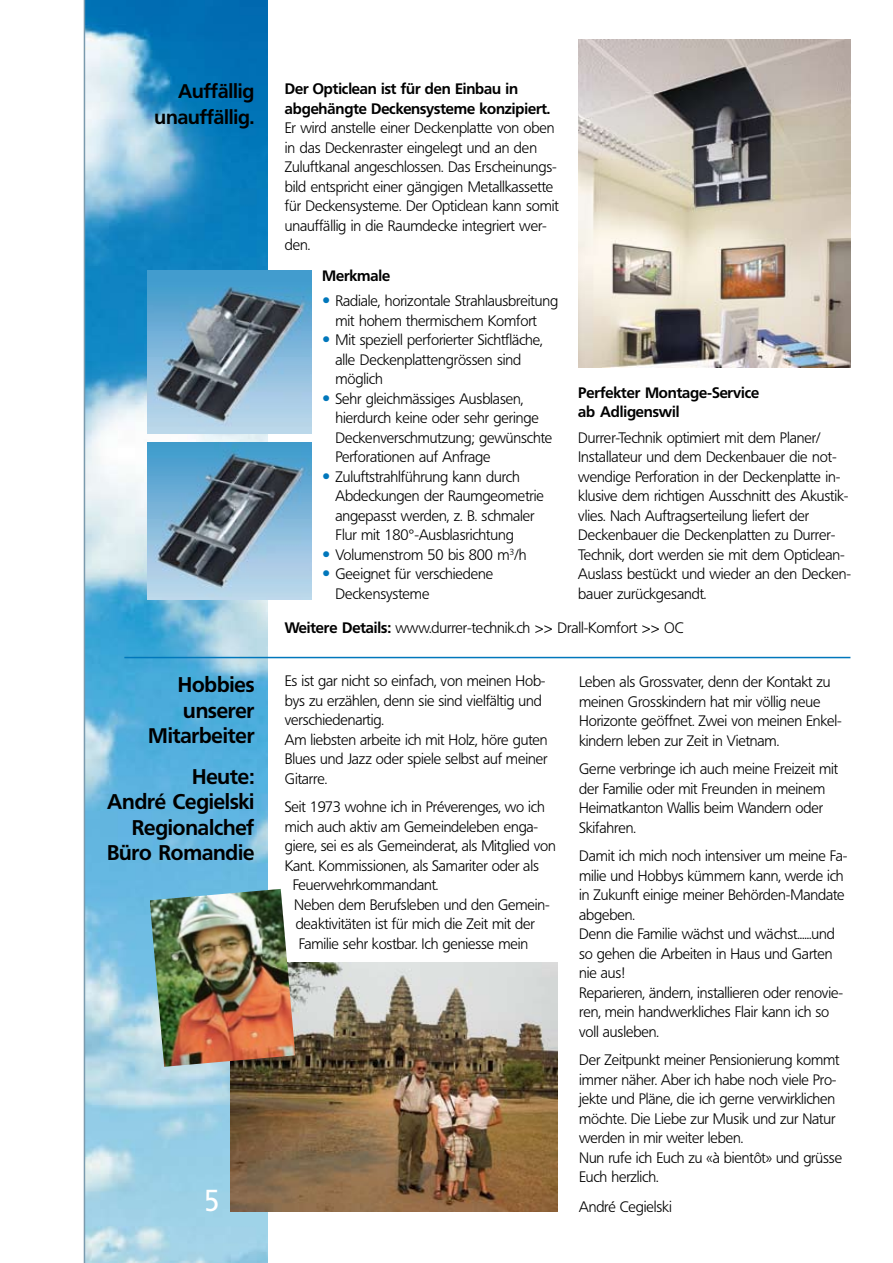
<style>
.page{position:relative;width:893px;height:1263px;background:#fff}
.page>*{position:absolute;margin:0;border:0;box-sizing:border-box;transform-origin:0 0}
.t1{font:30px "FR23";color:#fff;scale:.9 1}
.t2{font:500 21px/25.2px "FR23";color:#000;text-align:right}
.t3{font:500 19.5px/25.5px "FR23";color:#000;text-align:right}
.t4{font:300 15px/19.5px "FR23";color:#000}
.t5{font:500 15px/19.5px "FR23";color:#000}
.s1{font-family:"Helvetica Neue";font-size:16.5px;color:#07b}
.s2{font-family:"Helvetica Neue";font-weight:400}
.s3{font-weight:500}
</style>
<div class="page">
<img style="left:85px;top:0;width:183px;height:1263px">
<hr style="left:84px;top:0;width:1px;height:1263px;background:#7a9aad">
<img style="left:230px;top:962px;width:327px;height:250px">
<img style="left:150px;top:889px;width:145px;height:178px">
<hr style="left:124px;top:657px;width:726px;height:1px;background:#07b">
<img style="left:147px;top:271px;width:164px;height:162px">
<img style="left:147px;top:443px;width:164px;height:156px">
<img style="left:578px;top:39px;width:272px;height:328px">
<h3 class="t3" style="left:155px;top:78px;width:101px">Auffällig unauffällig.</h3>
<h2 class="t2" style="left:148px;top:672px;width:108px">Hobbies unserer<br>Mitarbeiter</h2>
<h2 class="t2" style="left:107px;top:764px;width:149px">Heute:<br>André Cegielski<br>Regionalchef<br>Büro Romandie</h2>
<h1 class="t1" style="left:204px;top:1183px;width:17px">5</h1>
<p class="t5" style="left:285px;top:79px;width:267px">Der Opticlean ist für den Einbau in abgehängte Deckensysteme konzipiert.</p>
<p class="t4" style="left:285px;top:119px;width:275px">Er wird anstelle einer Deckenplatte von oben in das Deckenraster eingelegt und an den Zuluftkanal angeschlossen. Das Erscheinungs&shy;bild entspricht einer gängigen Metallkassette für Deckensysteme. Der Opticlean kann somit unauffällig in die Raumdecke integriert wer&shy;den.</p>
<p class="t5" style="left:322px;top:266px;width:69px">Merkmale</p>
<p class="t4" style="left:322px;top:292px;width:237px;text-align:center"><span class="s1">•</span> Radiale, horizontale Strahlausbreitung mit hohem thermischem Komfort</p>
<p class="t4" style="left:336px;top:331px;width:209px;text-indent:-13px"><span class="s1">•</span> Mit speziell perforierter Sichtfläche, alle Deckenplattengrössen sind möglich</p>
<p class="t4" style="left:336px;top:389px;width:218px;text-indent:-13px"><span class="s1">•</span> Sehr gleichmässiges Ausblasen, hierdurch keine oder sehr geringe<br>Deckenverschmutzung; gewünschte<br>Perforationen auf Anfrage</p>
<p class="t4" style="left:336px;top:467px;width:210px;text-indent:-13px"><span class="s1">•</span> Zuluftstrahlführung kann durch<br>Abdeckungen der Raumgeometrie angepasst werden, z. B. schmaler<br>Flur mit 180<span class="s2">°</span>-Ausblasrichtung</p>
<p class="t4" style="left:322px;top:545px;width:206px"><span class="s1">•</span> Volumenstrom 50 bis 800 m<sup>3</sup>/h</p>
<p class="t4" style="left:336px;top:565px;width:159px;text-indent:-13px"><span class="s1">•</span> Geeignet für verschiedene<br>Deckensysteme</p>
<p class="t4" style="left:285px;top:618px;width:400px"><span class="s3">Weitere Details:</span> www.durrer-technik.ch <span class="s2">&gt;&gt;</span> Drall-Komfort <span class="s2">&gt;&gt;</span> OC</p>
<p class="t5" style="left:578px;top:383px;width:182px">Perfekter Montage-Service ab Adligenswil</p>
<p class="t4" style="left:578px;top:428px;width:274px">Durrer-Technik optimiert mit dem Planer/ Installateur und dem Deckenbauer die not&shy;wendige Perforation in der Deckenplatte in&shy;klusive dem richtigen Ausschnitt des Akustik&shy;vlies. Nach Auftragserteilung liefert der Deckenbauer die Deckenplatten zu Durrer-Technik, dort werden sie mit dem Opticlean-Auslass bestückt und wieder an den Decken&shy;bauer zurückgesandt.</p>
<p class="t4" style="left:285px;top:671px;width:264px">Es ist gar nicht so einfach, von meinen Hob&shy;bys zu erzählen, denn sie sind vielfältig und verschiedenartig.<br>Am liebsten arbeite ich mit Holz, höre guten Blues und Jazz oder spiele selbst auf meiner Gitarre.</p>
<p class="t4" style="left:285px;top:797px;width:261px">Seit 1973 wohne ich in Préverenges, wo ich</p>
<p class="t4" style="left:285px;top:817px;width:255px">mich auch aktiv am Gemeindeleben enga-</p>
<p class="t4" style="left:285px;top:836px;width:272px">giere, sei es als Gemeinderat, als Mitglied von</p>
<p class="t4" style="left:285px;top:856px;width:255px">Kant. Kommissionen, als Samariter oder als</p>
<p class="t4" style="left:293px;top:875px;width:147px">Feuerwehrkommandant.</p>
<p class="t4" style="left:294px;top:895px;width:257px">Neben dem Berufsleben und den Gemein-</p>
<p class="t4" style="left:296px;top:914px;width:241px">deaktivitäten ist für mich die Zeit mit der</p>
<p class="t4" style="left:299px;top:934px;width:231px">Familie sehr kostbar. Ich geniesse mein</p>
<p class="t4" style="left:579px;top:672px;width:264px">Leben als Grossvater, denn der Kontakt zu meinen Grosskindern hat mir völlig neue Horizonte geöffnet. Zwei von meinen Enkel&shy;kindern leben zur Zeit in Vietnam.</p>
<p class="t4" style="left:579px;top:759px;width:260px">Gerne verbringe ich auch meine Freizeit mit der Familie oder mit Freunden in meinem Heimatkanton Wallis beim Wandern oder Skifahren.</p>
<p class="t4" style="left:579px;top:846px;width:270px">Damit ich mich noch intensiver um meine Fa&shy;milie und Hobbys kümmern kann, werde ich in Zukunft einige meiner Behörden-Mandate abgeben.<br>Denn die Familie wächst und wächst......und so gehen die Arbeiten in Haus und Garten nie aus!<br>Reparieren, ändern, installieren oder renovie&shy;ren, mein handwerkliches Flair kann ich so voll ausleben.</p>
<p class="t4" style="left:579px;top:1050px;width:264px">Der Zeitpunkt meiner Pensionierung kommt immer näher. Aber ich habe noch viele Pro&shy;jekte und Pläne, die ich gerne verwirklichen möchte. Die Liebe zur Musik und zur Natur werden in mir weiter leben.<br>Nun rufe ich Euch zu «à bientôt» und grüsse Euch herzlich.</p>
<p class="t4" style="left:579px;top:1197px;width:94px">André Cegielski</p>
</div>
